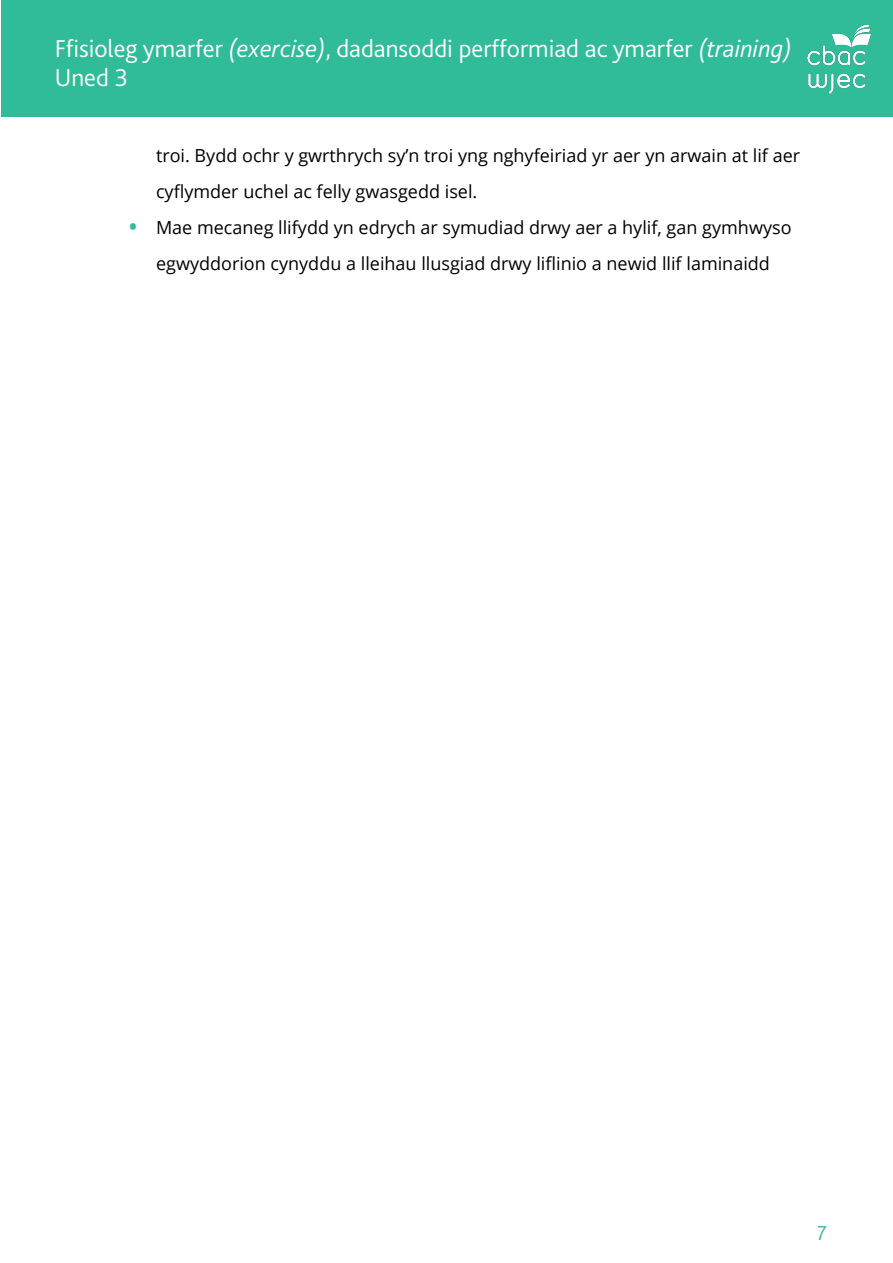
<style>
.page{position:relative;width:893px;height:1263px;background:#fff}
.page>*{position:absolute;margin:0;border:0;box-sizing:border-box;transform-origin:0 0}
.t1{font:300 25.5px/28.5px "Bliss 2";color:#fff}
.t2{font:300 21px "Bliss 2";color:#30bc99}
.t3{font:18px/36px "Open Sans";color:#000}
.s1{font-style:italic}
.s2{font-weight:700;font-size:21px;color:#30bc99}
</style>
<div class="page">
<div style="left:1px;top:1px;width:891px;height:116px;background:#30bc99"></div>
<img style="left:807px;top:24px;width:65px;height:69px">
<h1 class="t1" style="left:55px;top:34px;width:738px">Ffisioleg ymarfer <span class="s1">(exercise)</span>, dadansoddi perfformiad ac ymarfer <span class="s1">(training)<br></span>Uned 3</h1>
<p class="t3" style="left:156px;top:137px;width:646px">troi. Bydd ochr y gwrthrych sy’n troi yng nghyfeiriad yr aer yn arwain at lif aer cyflymder uchel ac felly gwasgedd isel.</p>
<p class="t3" style="left:129px;top:209px;width:664px;text-align:center"><span class="s2">•</span> Mae mecaneg llifydd yn edrych ar symudiad drwy aer a hylif, gan gymhwyso egwyddorion cynyddu a lleihau llusgiad drwy liflinio a newid llif laminaidd</p>
<p class="t2" style="left:817px;top:1220px;width:11px">7</p>
</div>
